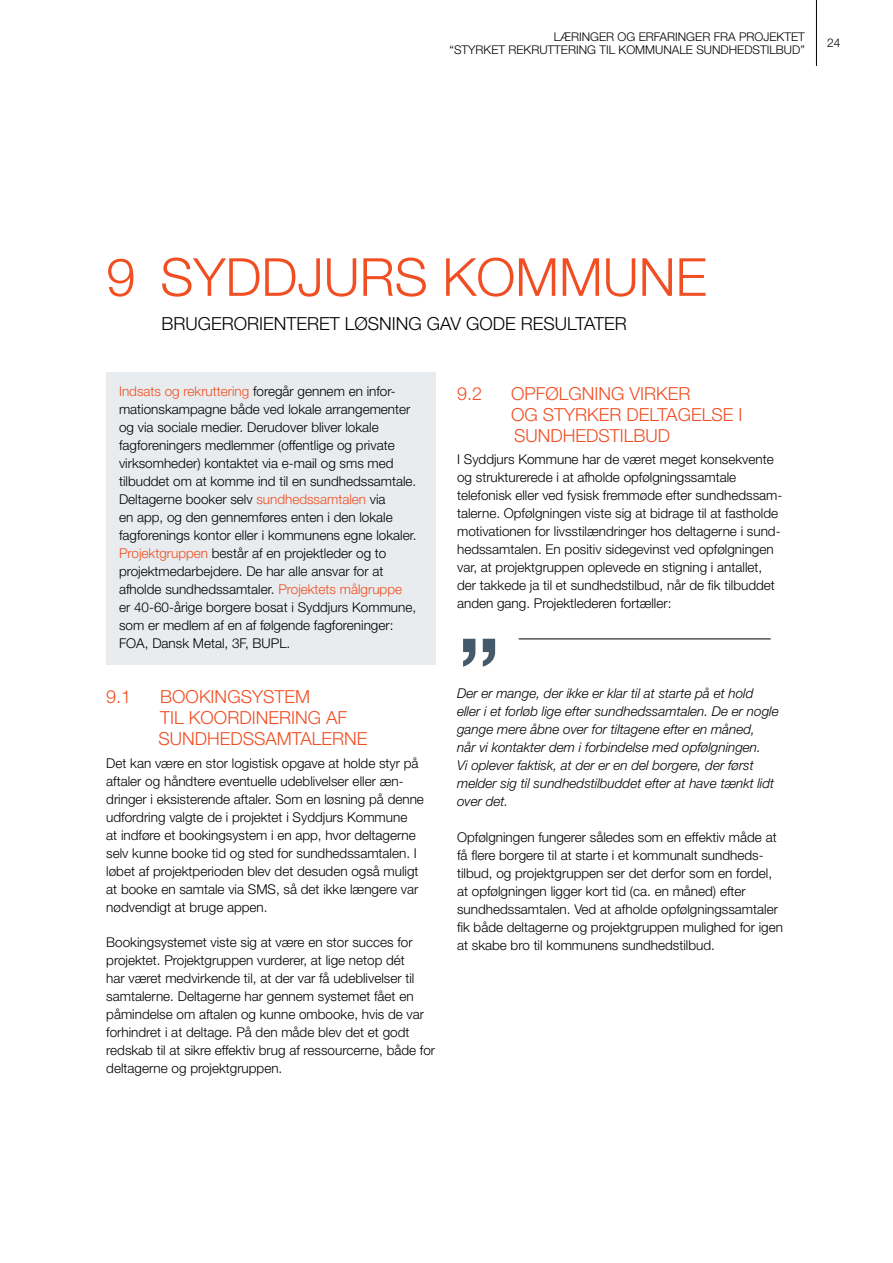
<style>
.page{position:relative;width:893px;height:1263px;background:#fff}
.page>*{position:absolute;margin:0;border:0;box-sizing:border-box;transform-origin:0 0}
.t1{font:500 99px "Helvetica Neue LT Std";color:#445a6a}
.t2{font:300 52.5px "Helvetica Neue LT Std";color:#f04e23}
.t3{font:300 18px/21px "Helvetica Neue LT Std";color:#f04e23}
.t4{font:300 18px "Helvetica Neue LT Std";color:#000}
.t5{font:300 13.5px/18px "Helvetica Neue LT Std";color:#000}
.t6{font:italic 300 13.5px/18px "Helvetica Neue LT Std";color:#000}
.t7{font:300 12px/13.5px "Helvetica Neue LT Std";color:#000;text-align:right}
.s1{color:#f04e23}
</style>
<div class="page">
<hr style="left:816px;top:0;width:1px;height:66px;background:#000">
<div style="left:106px;top:372px;width:330px;height:293px;background:#e8ecee"></div>
<hr style="left:519px;top:639px;width:252px;height:1px;background:#000">
<p class="t7" style="left:450px;top:29px;width:357px">LÆRINGER OG ERFARINGER FRA PROJEKTET<br>“STYRKET REKRUTTERING TIL KOMMUNALE SUNDHEDSTILBUD”</p>
<p class="t7" style="left:827px;top:35px;width:15px">24</p>
<h2 class="t2" style="left:106px;top:245px;width:602px">9 SYDDJURS KOMMUNE</h2>
<h3 class="t4" style="left:161px;top:312px;width:467px">BRUGERORIENTERET LØSNING GAV GODE RESULTATER</h3>
<p class="t5" style="left:119px;top:382px;width:299px"><span class="s1">Indsats og rekruttering</span> foregår gennem en infor&shy;mationskampagne både ved lokale arrangementer og via sociale medier. Derudover bliver lokale fagforeningers medlemmer (offentlige og private virksomheder) kontaktet via e-mail og sms med tilbuddet om at komme ind til en sundhedssamtale.<br>Deltagerne booker selv <span class="s1">sundhedssamtalen</span> via<br>en app, og den gennemføres enten i den lokale fagforenings kontor eller i kommunens egne lokaler.<br><span class="s1">Projektgruppen</span> består af en projektleder og to projektmedarbejdere. De har alle ansvar for at afholde sundhedssamtaler. <span class="s1">Projektets målgruppe </span>er 40-60-årige borgere bosat i Syddjurs Kommune, som er medlem af en af følgende fagforeninger:<br>FOA, Dansk Metal, 3F, BUPL.</p>
<h3 class="t3" style="left:106px;top:686px;width:27px">9.1</h3>
<h3 class="t3" style="left:158px;top:686px;width:211px">BOOKINGSYSTEM<br>TIL KOORDINERING AF<br>SUNDHEDSSAMTALERNE</h3>
<p class="t5" style="left:106px;top:754px;width:319px">Det kan være en stor logistisk opgave at holde styr på aftaler og håndtere eventuelle udeblivelser eller æn&shy;dringer i eksisterende aftaler. Som en løsning på denne udfordring valgte de i projektet i Syddjurs Kommune<br>at indføre et bookingsystem i en app, hvor deltagerne selv kunne booke tid og sted for sundhedssamtalen. I løbet af projektperioden blev det desuden også muligt at booke en samtale via SMS, så det ikke længere var nødvendigt at bruge appen.</p>
<p class="t5" style="left:106px;top:933px;width:330px">Bookingsystemet viste sig at være en stor succes for projektet. Projektgruppen vurderer, at lige netop dét<br>har været medvirkende til, at der var få udeblivelser til samtalerne. Deltagerne har gennem systemet fået en påmindelse om aftalen og kunne ombooke, hvis de var forhindret i at deltage. På den måde blev det et godt redskab til at sikre effektiv brug af ressourcerne, både for deltagerne og projektgruppen.</p>
<h3 class="t3" style="left:457px;top:382px;width:27px">9.2</h3>
<h3 class="t3" style="left:511px;top:382px;width:233px">OPFØLGNING VIRKER<br>OG STYRKER DELTAGELSE I<br>SUNDHEDSTILBUD</h3>
<p class="t5" style="left:457px;top:450px;width:327px">I Syddjurs Kommune har de været meget konsekvente og strukturerede i at afholde opfølgningssamtale telefonisk eller ved fysisk fremmøde efter sundhedssam&shy;talerne. Opfølgningen viste sig at bidrage til at fastholde motivationen for livsstilændringer hos deltagerne i sund&shy;hedssamtalen. En positiv sidegevinst ved opfølgningen var, at projektgruppen oplevede en stigning i antallet, der takkede ja til et sundhedstilbud, når de fik tilbuddet anden gang. Projektlederen fortæller:</p>
<h1 class="t1" style="left:457px;top:615px;width:45px">”</h1>
<p class="t6" style="left:457px;top:684px;width:323px">Der er mange, der ikke er klar til at starte på et hold eller i et forløb lige efter sundhedssamtalen. De er nogle gange mere åbne over for tiltagene efter en måned,<br>når vi kontakter dem i forbindelse med opfølgningen.<br>Vi oplever faktisk, at der er en del borgere, der først melder sig til sundhedstilbuddet efter at have tænkt lidt over det.</p>
<p class="t5" style="left:457px;top:828px;width:327px">Opfølgningen fungerer således som en effektiv måde at få flere borgere til at starte i et kommunalt sundheds&shy;tilbud, og projektgruppen ser det derfor som en fordel, at opfølgningen ligger kort tid (ca. en måned) efter sundhedssamtalen. Ved at afholde opfølgningssamtaler fik både deltagerne og projektgruppen mulighed for igen at skabe bro til kommunens sundhedstilbud.</p>
</div>
